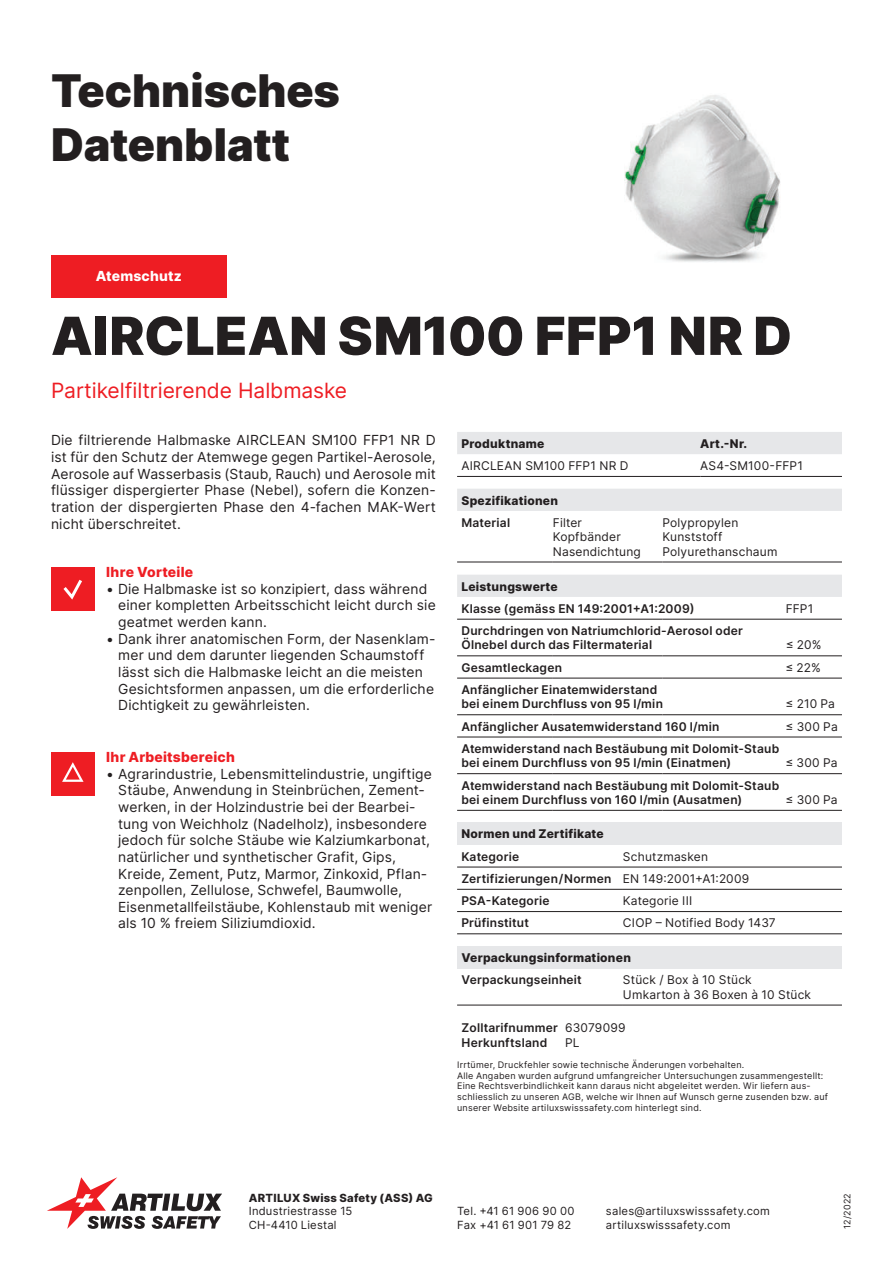
<style>
.page{position:relative;width:893px;height:1263px;background:#fff}
.page>*{position:absolute;margin:0;border:0;box-sizing:border-box;transform-origin:0 0}
.t1{font:900 52.5px "Inter";letter-spacing:.005em;color:#231f20}
.t2{font:900 45px/54px "Inter";color:#231f20}
.t3{font:21px "Inter";color:#ee1d23}
.t4{font:13.8px/16.6px "Inter";letter-spacing:.01em;color:#231f20}
.t5{font:800 13.8px "Inter";letter-spacing:.015em;color:#ee1d23}
.t6{font:800 13.8px "Inter";letter-spacing:.015em;color:#fff}
.t7{font:600 12px/14.4px "Inter";letter-spacing:.02em;color:#231f20}
.t8{font:12px/14.4px "Inter";letter-spacing:.015em;color:#231f20}
.t9{font:800 12px "Inter";letter-spacing:.02em;color:#231f20}
.t10{font:11.25px/13.5px "Inter";letter-spacing:.02em;color:#231f20}
.t11{font:800 11.25px "Inter";letter-spacing:.025em;color:#231f20}
.t12{font:9px/10.8px "Inter";letter-spacing:.03em;color:#231f20}
.s1{font-weight:400}
</style>
<div class="page">
<svg style="left:47px;top:1177px;width:174px;height:52px"></svg>
<div style="left:51px;top:255px;width:176px;height:43px;background:#ee1d23"></div>
<div style="left:51px;top:567px;width:44px;height:43px;background:#ee1d23"></div>
<svg style="left:63px;top:579px;width:19px;height:21px"></svg>
<div style="left:51px;top:752px;width:44px;height:43px;background:#ee1d23"></div>
<svg style="left:62px;top:762px;width:22px;height:20px"></svg>
<div style="left:457px;top:432px;width:385px;height:22px;background:#e6e7e9"></div>
<hr style="left:457px;top:476px;width:243px;height:1px;background:#231f20">
<hr style="left:700px;top:476px;width:142px;height:1px;background:#231f20">
<svg style="left:457px;top:489px;width:385px;height:108px"></svg>
<hr style="left:457px;top:562px;width:96px;height:1px;background:#231f20">
<hr style="left:553px;top:562px;width:109px;height:1px;background:#231f20">
<hr style="left:662px;top:562px;width:180px;height:1px;background:#231f20">
<hr style="left:457px;top:619px;width:96px;height:1px;background:#231f20">
<hr style="left:553px;top:619px;width:109px;height:1px;background:#231f20">
<hr style="left:662px;top:619px;width:180px;height:1px;background:#231f20">
<hr style="left:457px;top:655px;width:96px;height:1px;background:#231f20">
<hr style="left:553px;top:655px;width:109px;height:1px;background:#231f20">
<hr style="left:662px;top:655px;width:180px;height:1px;background:#231f20">
<hr style="left:457px;top:678px;width:96px;height:1px;background:#231f20">
<hr style="left:553px;top:678px;width:109px;height:1px;background:#231f20">
<hr style="left:662px;top:678px;width:180px;height:1px;background:#231f20">
<hr style="left:457px;top:714px;width:96px;height:1px;background:#231f20">
<hr style="left:553px;top:714px;width:109px;height:1px;background:#231f20">
<hr style="left:662px;top:714px;width:180px;height:1px;background:#231f20">
<hr style="left:457px;top:737px;width:96px;height:1px;background:#231f20">
<hr style="left:553px;top:737px;width:109px;height:1px;background:#231f20">
<hr style="left:662px;top:737px;width:180px;height:1px;background:#231f20">
<hr style="left:457px;top:773px;width:96px;height:1px;background:#231f20">
<hr style="left:553px;top:773px;width:109px;height:1px;background:#231f20">
<hr style="left:662px;top:773px;width:180px;height:1px;background:#231f20">
<hr style="left:457px;top:810px;width:96px;height:1px;background:#231f20">
<hr style="left:553px;top:810px;width:109px;height:1px;background:#231f20">
<hr style="left:662px;top:810px;width:180px;height:1px;background:#231f20">
<div style="left:457px;top:822px;width:385px;height:23px;background:#e6e7e9"></div>
<hr style="left:457px;top:867px;width:166px;height:1px;background:#231f20">
<hr style="left:623px;top:867px;width:219px;height:1px;background:#231f20">
<hr style="left:457px;top:889px;width:166px;height:1px;background:#231f20">
<hr style="left:623px;top:889px;width:219px;height:1px;background:#231f20">
<hr style="left:457px;top:911px;width:166px;height:1px;background:#231f20">
<hr style="left:623px;top:911px;width:219px;height:1px;background:#231f20">
<hr style="left:457px;top:933px;width:166px;height:1px;background:#231f20">
<hr style="left:623px;top:933px;width:219px;height:1px;background:#231f20">
<div style="left:457px;top:946px;width:385px;height:22px;background:#e6e7e9"></div>
<hr style="left:457px;top:1005px;width:166px;height:1px;background:#231f20">
<hr style="left:623px;top:1005px;width:219px;height:1px;background:#231f20">
<img style="left:624px;top:95px;width:156px;height:167px">
<h2 class="t2" style="left:51px;top:64px;width:291px">Technisches<br>Datenblatt</h2>
<p class="t6" style="left:96px;top:268px;width:88px">Atemschutz</p>
<h1 class="t1" style="left:51px;top:305px;width:742px">AIRCLEAN SM100 FFP1 NR D</h1>
<h3 class="t3" style="left:51px;top:378px;width:298px">Partikelfiltrierende Halbmaske</h3>
<p class="t4" style="left:51px;top:432px;width:386px;text-align:justify">Die filtrierende Halbmaske AIRCLEAN SM100 FFP1 NR D ist für den Schutz der Atemwege gegen Partikel-Aerosole, Aerosole auf Wasserbasis (Staub, Rauch) und Aerosole mit flüssiger dispergierter Phase (Nebel), sofern die Konzen&shy;tration der dispergierten Phase den 4-fachen MAK-Wert nicht überschreitet.</p>
<p class="t5" style="left:106px;top:564px;width:88px">Ihre Vorteile</p>
<p class="t4" style="left:118px;top:580px;width:319px;text-indent:-12px">• Die Halbmaske ist so konzipiert, dass während einer kompletten Arbeitsschicht leicht durch sie geatmet werden kann.</p>
<p class="t4" style="left:118px;top:630px;width:319px;text-indent:-12px">• Dank ihrer anatomischen Form, der Nasenklam&shy;mer und dem darunter liegenden Schaumstoff lässt sich die Halbmaske leicht an die meisten Gesichtsformen anpassen, um die erforderliche Dichtigkeit zu gewährleisten.</p>
<p class="t5" style="left:106px;top:749px;width:130px">Ihr Arbeitsbereich</p>
<p class="t4" style="left:118px;top:765px;width:315px;text-indent:-12px">• Agrarindustrie, Lebensmittelindustrie, ungiftige Stäube, Anwendung in Steinbrüchen, Zement&shy;werken, in der Holzindustrie bei der Bearbei&shy;tung von Weichholz (Nadelholz), insbesondere jedoch für solche Stäube wie Kalziumkarbonat, natürlicher und synthetischer Grafit, Gips, Kreide, Zement, Putz, Marmor, Zinkoxid, Pflan&shy;zenpollen, Zellulose, Schwefel, Baumwolle, Eisenmetallfeilstäube, Kohlenstaub mit weniger als 10 % freiem Siliziumdioxid.</p>
<p class="t9" style="left:461px;top:436px;width:85px">Produktname</p>
<p class="t9" style="left:700px;top:435px;width:48px">Art.-Nr.</p>
<p class="t8" style="left:461px;top:458px;width:169px">AIRCLEAN SM100 FFP1 NR D</p>
<p class="t8" style="left:700px;top:458px;width:104px">AS4-SM100-FFP1</p>
<p class="t9" style="left:461px;top:493px;width:98px">Spezifikationen</p>
<p class="t7" style="left:461px;top:515px;width:50px">Material</p>
<p class="t8" style="left:553px;top:515px;width:90px">Filter<br>Kopfbänder<br>Nasendichtung</p>
<p class="t8" style="left:662px;top:515px;width:117px">Polypropylen<br>Kunststoff<br>Polyurethanschaum</p>
<p class="t9" style="left:461px;top:579px;width:98px">Leistungswerte</p>
<p class="t7" style="left:461px;top:601px;width:235px">Klasse (gemäss EN 149:2001+A1:2009)</p>
<p class="t8" style="left:786px;top:601px;width:29px">FFP1</p>
<p class="t7" style="left:461px;top:623px;width:283px">Durchdringen von Natriumchlorid-Aerosol oder<br>Ölnebel durch das Filtermaterial</p>
<p class="t8" style="left:786px;top:638px;width:37px">≤ 20%</p>
<p class="t7" style="left:461px;top:660px;width:102px">Gesamtleckagen</p>
<p class="t8" style="left:785px;top:660px;width:37px">≤ 22%</p>
<p class="t7" style="left:461px;top:682px;width:203px">Anfänglicher Einatemwiderstand bei einem Durchfluss von 95 l/min</p>
<p class="t8" style="left:785px;top:696px;width:51px">≤ 210 Pa</p>
<p class="t7" style="left:461px;top:719px;width:260px">Anfänglicher Ausatemwiderstand 160 l/min</p>
<p class="t8" style="left:785px;top:719px;width:54px">≤ 300 Pa</p>
<p class="t7" style="left:461px;top:741px;width:319px">Atemwiderstand nach Bestäubung mit Dolomit-Staub bei einem Durchfluss von 95 l/min (Einatmen)</p>
<p class="t8" style="left:785px;top:755px;width:54px">≤ 300 Pa</p>
<p class="t7" style="left:461px;top:778px;width:319px">Atemwiderstand nach Bestäubung mit Dolomit-Staub bei einem Durchfluss von 160 l/min (Ausatmen)</p>
<p class="t8" style="left:785px;top:792px;width:54px">≤ 300 Pa</p>
<p class="t9" style="left:461px;top:825px;width:144px">Normen und Zertifikate</p>
<p class="t7" style="left:461px;top:849px;width:59px">Kategorie</p>
<p class="t7" style="left:461px;top:845px;width:290px;line-height:22.2px;text-indent:162px"><span class="s1">Schutzmasken<br></span>Zertifizierungen/Normen <span class="s1">EN 149:2001+A1:2009<br></span>PSA-Kategorie</p>
<p class="t8" style="left:623px;top:894px;width:71px">Kategorie III</p>
<p class="t7" style="left:461px;top:916px;width:69px">Prüfinstitut</p>
<p class="t8" style="left:623px;top:916px;width:154px">CIOP – Notified Body 1437</p>
<p class="t9" style="left:461px;top:950px;width:171px">Verpackungsinformationen</p>
<p class="t7" style="left:461px;top:973px;width:122px">Verpackungseinheit</p>
<p class="t8" style="left:623px;top:973px;width:190px">Stück / Box à 10 Stück<br>Umkarton à 36 Boxen à 10 Stück</p>
<p class="t7" style="left:462px;top:1020px;width:166px">Zolltarifnummer <span class="s1">63079099<br></span>Herkunftsland</p>
<p class="t8" style="left:565px;top:1035px;width:16px">PL</p>
<p class="t12" style="left:457px;top:1059px;width:372px">Irrtümer, Druckfehler sowie technische Änderungen vorbehalten.<br>Alle Angaben wurden aufgrund umfangreicher Untersuchungen zusammengestellt:<br>Eine Rechtsverbindlichkeit kann daraus nicht abgeleitet werden. Wir liefern aus&shy;schliesslich zu unseren AGB, welche wir Ihnen auf Wunsch gerne zusenden bzw. auf unserer Website artiluxswisssafety.com hinterlegt sind.</p>
<p class="t11" style="left:249px;top:1190px;width:186px">ARTILUX Swiss Safety (ASS) AG</p>
<p class="t10" style="left:249px;top:1204px;width:105px">Industriestrasse 15<br>CH-4410 Liestal</p>
<p class="t10" style="left:457px;top:1204px;width:119px">Tel. +41 61 906 90 00<br>Fax +41 61 901 79 82</p>
<p class="t10" style="left:606px;top:1204px;width:165px">sales@artiluxswisssafety.com artiluxswisssafety.com</p>
<p class="t12" style="left:842px;top:1229px;width:37px;rotate:-90deg">12/2022</p>
</div>
